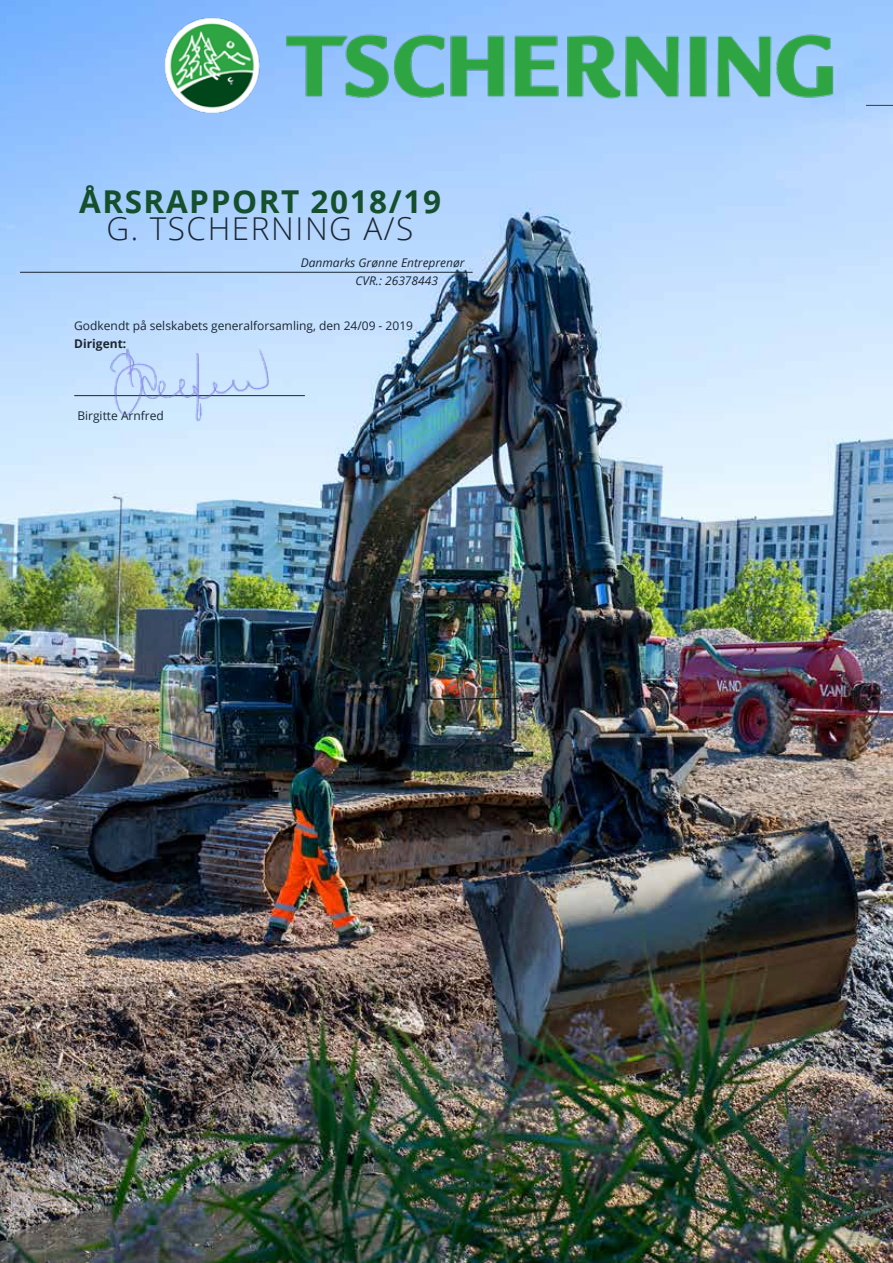
<style>
.page{position:relative;width:893px;height:1263px;background:#fff}
.page>*{position:absolute;margin:0;border:0;box-sizing:border-box;transform-origin:0 0}
.t1{font:700 31.5px "Open Sans";letter-spacing:.05em;color:#164f2c}
.t2{font:300 31.5px "Open Sans";letter-spacing:.05em;color:#1b2630}
.t3{font:12px "Open Sans";color:#1b2630}
.t4{font:italic 12px "Open Sans";color:#1b2630}
.t5{font:700 12px "Open Sans";color:#1b2630}
.t6{font:9px "Open Sans";color:#164f2c}
</style>
<div class="page">
<img style="left:0;top:0;width:893px;height:1263px">
<img style="left:148px;top:13px;width:700px;height:105px">
<hr style="left:20px;top:272px;width:453px;height:1px;background:#1b2630">
<hr style="left:74px;top:395px;width:231px;height:1px;background:#1b2630">
<img style="left:52px;top:339px;width:244px;height:85px">
<svg style="left:866px;top:105px;width:27px;height:1px"></svg>
<svg style="left:866px;top:1167px;width:27px;height:1px"></svg>
<h1 class="t1" style="left:79px;top:179px;width:363px">ÅRSRAPPORT 2018/19</h1>
<h1 class="t2" style="left:107px;top:207px;width:308px">G. TSCHERNING A/S</h1>
<p class="t4" style="left:356px;top:272px;width:84px">CVR.: 26378443</p>
<p class="t3" style="left:74px;top:317px;width:340px">Godkendt på selskabets generalforsamling, den 24/09 - 2019</p>
<p class="t5" style="left:74px;top:335px;width:54px">Dirigent:</p>
<p class="t4" style="left:301px;top:254px;width:165px">Danmarks Grønne Entreprenør</p>
<p class="t3" style="left:77px;top:407px;width:88px">Birgitte Arnfred</p>
<p class="t6" style="left:866px;top:1167px;width:7px">1</p>
</div>
